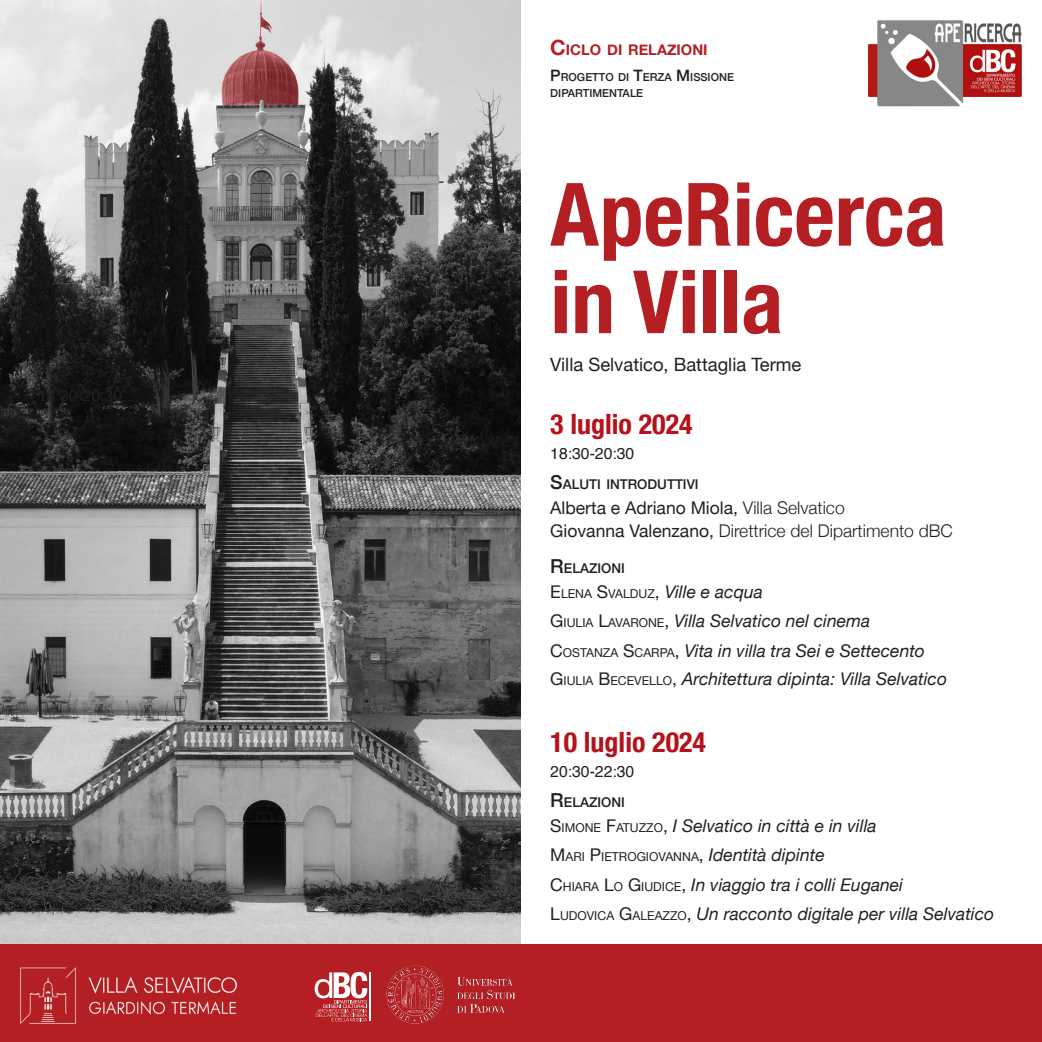
<style>
.page{position:relative;width:1042px;height:1042px;background:#fff}
.page>*{position:absolute;margin:0;border:0;box-sizing:border-box;transform-origin:0 0}
.t1{font:700 condensed 87.5px/87.5px "Helvetica Neue";color:#b31f23}
.t2{font:700 condensed 28px "Helvetica Neue";color:#b5121b}
.t3{font:18.38px "Helvetica Neue";color:#231f20}
.t4{font:italic 17.5px/29.4px "Helvetica Neue";color:#231f20}
.t5{font:300 17.5px/23.1px "Helvetica Neue";color:#231f20}
.t6{font:15.75px "Helvetica";color:#231f20}
.t7{font:700 14.7px "Helvetica Neue";color:#b31f23}
.t8{font:500 13.47px "Helvetica Neue";color:#231f20}
.t9{font:12.25px "Helvetica Neue";color:#231f20}
.t10{font:500 11.03px/15.8px "Helvetica Neue";color:#231f20}
.s1{font-size:21px}
.s2{font-size:15.75px}
.s3{font-size:19.25px}
.s4{font-weight:400}
.s5{font-style:normal}
.s6{font-style:normal;font-size:12.25px}
.s7{font-size:17.5px}
.s8{font-style:italic;font-size:17.5px}
</style>
<div class="page">
<img style="left:0;top:0;width:521px;height:945px">
<div style="left:0;top:945px;width:1042px;height:97px;background:#b31f23"></div>
<img style="left:867px;top:20px;width:155px;height:87px">
<hr style="left:370px;top:972px;width:1px;height:49px;background:#fff">
<svg style="left:315px;top:972px;width:52px;height:49px"></svg>
<img style="left:7px;top:954px;width:242px;height:82px">
<img style="left:386px;top:966px;width:128px;height:57px">
<p class="t7" style="left:550px;top:38px;width:159px"><span class="s1">C</span>ICLO DI RELAZIONI</p>
<p class="t10" style="left:550px;top:69px;width:185px"><span class="s2">P</span>ROGETTO DI <span class="s2">T</span>ERZA <span class="s2">M</span>ISSIONE<br>DIPARTIMENTALE</p>
<h1 class="t1" style="left:550px;top:165px;width:398px">ApeRicerca in Villa</h1>
<p class="t3" style="left:550px;top:351px;width:253px">Villa Selvatico, Battaglia Terme</p>
<h2 class="t2" style="left:550px;top:401px;width:144px">3 luglio 2024</h2>
<p class="t6" style="left:550px;top:441px;width:86px">18:30-20:30</p>
<p class="t8" style="left:550px;top:473px;width:150px"><span class="s3">S</span>ALUTI INTRODUTTIVI</p>
<p class="t5" style="left:550px;top:495px;width:404px"><span class="s4">Alberta e Adriano Miola,</span> Villa Selvatico<br><span class="s4">Giovanna Valenzano,</span> Direttrice del Dipartimento dBC</p>
<p class="t8" style="left:550px;top:557px;width:76px"><span class="s3">R</span>ELAZIONI</p>
<p class="t4" style="left:550px;top:578px;width:376px"><span class="s5">E</span><span class="s6">LENA</span> <span class="s5">S</span><span class="s6">VALDUZ</span><span class="s5">,</span> Ville e acqua<br><span class="s5">G</span><span class="s6">IULIA</span> <span class="s5">L</span><span class="s6">AVARONE</span><span class="s5">,</span> Villa Selvatico nel cinema<br><span class="s5">C</span><span class="s6">OSTANZA</span> <span class="s5">S</span><span class="s6">CARPA</span><span class="s5">,</span> Vita in villa tra Sei e Settecento</p>
<p class="t9" style="left:550px;top:672px;width:69px"><span class="s7">G</span>IULIA <span class="s7">B</span>ECE</p>
<p class="t4" style="left:634px;top:665px;width:314px"><span class="s6">VELLO</span><span class="s5">,</span> Architettura dipinta: Villa Selvatico</p>
<h2 class="t2" style="left:550px;top:719px;width:157px">10 luglio 2024</h2>
<p class="t6" style="left:550px;top:760px;width:86px">20:30-22:30</p>
<p class="t8" style="left:550px;top:791px;width:76px"><span class="s3">R</span>ELAZIONI</p>
<p class="t4" style="left:550px;top:812px;width:328px"><span class="s5">S</span><span class="s6">IMONE</span> <span class="s5">F</span><span class="s6">ATUZZO</span><span class="s5">,</span> I Selvatico in città e in villa</p>
<p class="t9" style="left:550px;top:848px;width:276px"><span class="s7">M</span> ARI <span class="s7">P</span> IETROGIOVANNA<span class="s7">,</span> <span class="s8">Identità dipinte</span></p>
<p class="t4" style="left:550px;top:871px;width:445px"><span class="s5">C</span><span class="s6">HIARA</span> <span class="s5">L</span><span class="s6">O</span> <span class="s5">G</span><span class="s6">IUDICE</span> <span class="s5">,</span> In viaggio tra i colli Euganei<br><span class="s5">L</span><span class="s6">UDOVICA</span> <span class="s5">G</span><span class="s6">ALEAZZO</span><span class="s5">,</span> Un racconto digitale per villa Selvatico</p>
</div>
